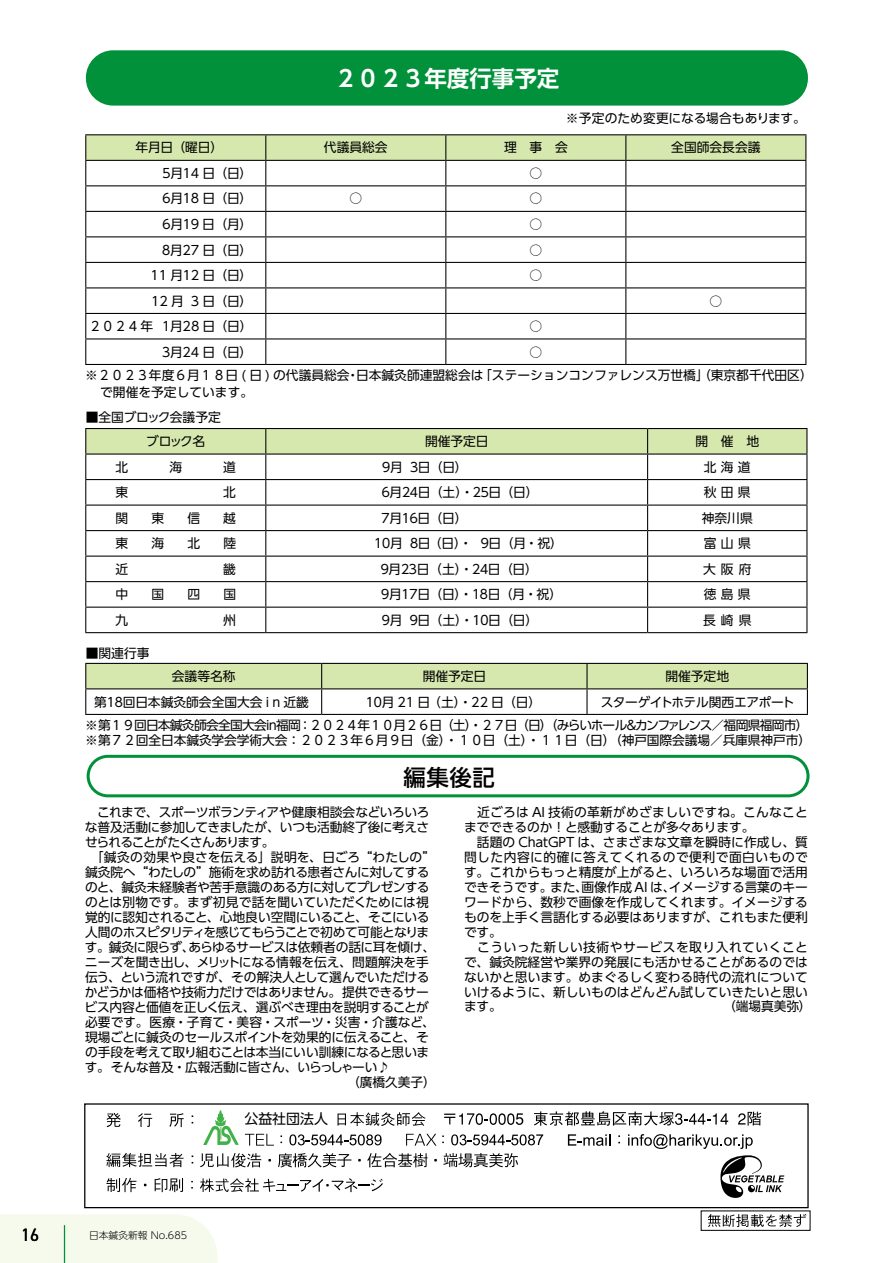
<style>
.page{position:relative;width:893px;height:1263px;background:#fff}
.page>*{position:absolute;margin:0;border:0;box-sizing:border-box;transform-origin:0 0}
.t1{font:700 22.5px "UD Shin Go Pro De";color:#fff}
.t2{font:500 22.5px "UD Shin Go Pro";color:#000}
.t3{font:18px "DIN2014";color:#000}
.t4{font:13.95px "UD Shin Go Pr 6";color:#000}
.t5{font:12.75px/15px "UD Shin Go Pro";letter-spacing:-.01em;color:#000}
.t6{font:12.75px "UD Shin Go Pro";letter-spacing:-.035em;color:#000}
.t7{font:12.75px "UD Shin Go Pro";letter-spacing:-.03em;color:#000}
.t8{font:12.75px/23.9px "UD Shin Go Pro";letter-spacing:-.055em;color:#000}
.t9{font:12.75px "UD Shin Go Pro";letter-spacing:-.04em;color:#000}
.t10{font:12.75px "UD Shin Go Pro";letter-spacing:-.205em;color:#000}
.t11{font:12.75px "UD Shin Go Pro";letter-spacing:-.07em;color:#000}
.t12{font:12.75px "UD Shin Go Pro";letter-spacing:.01em;color:#000}
.t13{font:12.75px "UD Shin Go Pro";letter-spacing:-.08em;color:#000}
.t14{font:300 9.75px "UD Shin Go Pro";color:#000}
</style>
<div class="page">
<div style="left:87px;top:755px;width:722px;height:42px;border:3px solid #00913a;border-radius:20px"></div>
<div style="left:84px;top:1103px;width:725px;height:105px;border:1px solid #000"></div>
<svg style="left:708px;top:1214px;width:98px;height:13px"></svg>
<div style="left:701px;top:1210px;width:109px;height:21px;border:1px solid #000"></div>
<svg style="left:106px;top:1113px;width:15px;height:14px"></svg>
<svg style="left:138px;top:1113px;width:14px;height:14px"></svg>
<svg style="left:169px;top:1113px;width:15px;height:14px"></svg>
<svg style="left:106px;top:1153px;width:77px;height:14px"></svg>
<svg style="left:106px;top:1178px;width:30px;height:14px"></svg>
<svg style="left:155px;top:1178px;width:28px;height:14px"></svg>
<svg style="left:200px;top:1110px;width:584px;height:88px"></svg>
<hr style="left:85px;top:134px;width:181px;height:1px;background:#000">
<hr style="left:266px;top:134px;width:180px;height:1px;background:#000">
<hr style="left:446px;top:134px;width:180px;height:1px;background:#000">
<hr style="left:626px;top:134px;width:180px;height:1px;background:#000">
<svg style="left:85px;top:135px;width:721px;height:229px"></svg>
<hr style="left:85px;top:364px;width:181px;height:1px;background:#000">
<hr style="left:266px;top:364px;width:180px;height:1px;background:#000">
<hr style="left:446px;top:364px;width:180px;height:1px;background:#000">
<hr style="left:626px;top:364px;width:180px;height:1px;background:#000">
<svg style="left:85px;top:428px;width:722px;height:204px"></svg>
<hr style="left:85px;top:632px;width:181px;height:1px;background:#000">
<hr style="left:266px;top:632px;width:382px;height:1px;background:#000">
<hr style="left:648px;top:632px;width:159px;height:1px;background:#000">
<svg style="left:85px;top:663px;width:723px;height:51px"></svg>
<hr style="left:85px;top:714px;width:237px;height:1px;background:#000">
<hr style="left:322px;top:714px;width:265px;height:1px;background:#000">
<hr style="left:587px;top:714px;width:221px;height:1px;background:#000">
<div style="left:86px;top:50px;width:722px;height:56px;background:#00913a"></div>
<div style="left:0;top:1214px;width:218px;height:49px;background:#f6faed"></div>
<h1 class="t1" style="left:334px;top:60px;width:226px">２０２３年度行事予定</h1>
<p class="t5" style="left:566px;top:110px;width:242px">※予定のため変更になる場合もあります。</p>
<p class="t5" style="left:135px;top:140px;width:89px">年月日（曜日）</p>
<p class="t5" style="left:324px;top:140px;width:65px">代議員総会</p>
<p class="t5" style="left:504px;top:140px;width:65px">理　事　会</p>
<p class="t5" style="left:671px;top:140px;width:91px">全国師会長会議</p>
<p class="t5" style="left:160px;top:165px;width:94px">５月１4 日（日）</p>
<p class="t5" style="left:529px;top:165px;width:14px">○</p>
<p class="t5" style="left:160px;top:191px;width:94px">６月１8 日（日）</p>
<p class="t5" style="left:349px;top:191px;width:14px">○</p>
<p class="t5" style="left:529px;top:191px;width:14px">○</p>
<p class="t5" style="left:160px;top:216px;width:94px">６月１9 日（月）</p>
<p class="t5" style="left:529px;top:216px;width:14px">○</p>
<p class="t5" style="left:160px;top:242px;width:94px">８月27 日（日）</p>
<p class="t5" style="left:529px;top:242px;width:14px">○</p>
<p class="t5" style="left:151px;top:267px;width:103px">11 月１2 日（日）</p>
<p class="t5" style="left:529px;top:267px;width:14px">○</p>
<p class="t5" style="left:151px;top:293px;width:103px">12 月 3 日（日）</p>
<p class="t5" style="left:709px;top:293px;width:14px">○</p>
<p class="t5" style="left:89px;top:318px;width:165px">２０２4 年１月28 日（日）</p>
<p class="t5" style="left:529px;top:318px;width:14px">○</p>
<p class="t5" style="left:160px;top:344px;width:94px">３月24 日（日）</p>
<p class="t5" style="left:85px;top:339px;width:729px;line-height:23.9px;text-indent:444px">○<br>※２０２３年度６月１８日 ( 日 ) の代議員総会・日本鍼灸師連盟総会は「ステーションコンファレンス万世橋」（東京都千代田区）</p>
<p class="t5" style="left:100px;top:384px;width:154px">で開催を予定しています。</p>
<p class="t5" style="left:146px;top:404px;width:76px;line-height:24.6px;text-indent:-60px">■全国ブロック会議予定ブロック名</p>
<p class="t5" style="left:425px;top:433px;width:65px">開催予定日</p>
<p class="t5" style="left:695px;top:433px;width:65px">開　催　地</p>
<p class="t5" style="left:116px;top:459px;width:14px">北</p>
<p class="t5" style="left:169px;top:459px;width:14px">海</p>
<p class="t5" style="left:223px;top:459px;width:14px">道</p>
<p class="t5" style="left:380px;top:459px;width:153px">９月３日（日）　　　　　　</p>
<p class="t5" style="left:704px;top:459px;width:48px">北海道</p>
<p class="t5" style="left:116px;top:484px;width:14px">東</p>
<p class="t5" style="left:223px;top:484px;width:14px">北</p>
<p class="t10" style="left:379px;top:482px;width:161px">６月２４日（土）・２５日（日）</p>
<p class="t5" style="left:704px;top:484px;width:48px">秋田県</p>
<p class="t5" style="left:116px;top:510px;width:14px">関</p>
<p class="t5" style="left:151px;top:510px;width:14px">東</p>
<p class="t5" style="left:187px;top:510px;width:14px">信</p>
<p class="t5" style="left:223px;top:510px;width:14px">越</p>
<p class="t5" style="left:379px;top:510px;width:90px">７月１６日（日）</p>
<p class="t5" style="left:702px;top:510px;width:52px">神奈川県</p>
<p class="t5" style="left:116px;top:535px;width:14px">東</p>
<p class="t5" style="left:151px;top:535px;width:14px">海</p>
<p class="t5" style="left:187px;top:535px;width:14px">北</p>
<p class="t5" style="left:223px;top:535px;width:14px">陸</p>
<p class="t5" style="left:372px;top:535px;width:193px">１０月８日（日）・９日（月・祝）</p>
<p class="t5" style="left:704px;top:535px;width:49px">富山県</p>
<p class="t5" style="left:116px;top:561px;width:14px">近</p>
<p class="t5" style="left:223px;top:561px;width:14px">畿</p>
<p class="t10" style="left:378px;top:558px;width:161px">９月２３日（土）・２４日（日）</p>
<p class="t5" style="left:703px;top:561px;width:50px">大阪府</p>
<p class="t5" style="left:116px;top:586px;width:14px">中</p>
<p class="t5" style="left:151px;top:586px;width:14px">国</p>
<p class="t5" style="left:187px;top:586px;width:14px">四</p>
<p class="t5" style="left:223px;top:586px;width:14px">国</p>
<p class="t10" style="left:379px;top:584px;width:185px">９月１７日（日）・１８日（月・祝）</p>
<p class="t5" style="left:704px;top:586px;width:48px">徳島県</p>
<p class="t5" style="left:116px;top:612px;width:14px">九</p>
<p class="t5" style="left:223px;top:612px;width:14px">州</p>
<p class="t5" style="left:380px;top:612px;width:160px">９月９日（土）・１０日（日）</p>
<p class="t5" style="left:703px;top:612px;width:50px">長崎県</p>
<p class="t5" style="left:86px;top:645px;width:65px">■関連行事</p>
<p class="t5" style="left:172px;top:668px;width:65px">会議等名称</p>
<p class="t5" style="left:423px;top:668px;width:65px">開催予定日</p>
<p class="t5" style="left:665px;top:668px;width:65px">開催予定地</p>
<p class="t5" style="left:94px;top:694px;width:216px">第１８回日本鍼灸師会全国大会ｉn 近畿</p>
<p class="t5" style="left:364px;top:694px;width:179px">１０月 21 日（土）・22 日（日）</p>
<p class="t8" style="left:85px;top:689px;width:725px;text-indent:515px">スターゲイトホテル関西エアポート※第１９回日本鍼灸師会全国大会ｉｎ福岡：２０２４年１０月２６日（土）・２７日（日）（みらいホール＆カンファレンス／福岡県福岡市）</p>
<p class="t5" style="left:85px;top:733px;width:727px">※第７２回全日本鍼灸学会学術大会：２０２３年６月９日（金）・１０日（土）・１１日（日）（神戸国際会議場／兵庫県神戸市）</p>
<h1 class="t2" style="left:404px;top:759px;width:93px">編集後記</h1>
<p class="t9" style="left:85px;top:801px;width:346px">　これまで、スポーツボランティアや健康相談会などいろいろ</p>
<p class="t7" style="left:85px;top:816px;width:346px">な普及活動に参加してきましたが、いつも活動終了後に考えさ</p>
<p class="t13" style="left:85px;top:831px;width:191px">せられることがたくさんあります。</p>
<p class="t5" style="left:85px;top:849px;width:352px">　「鍼灸の効果や良さを伝える」説明を、日ごろ“わたしの”</p>
<p class="t6" style="left:85px;top:861px;width:346px">鍼灸院へ“わたしの”施術を求め訪れる患者さんに対してする</p>
<p class="t6" style="left:85px;top:876px;width:346px">のと、鍼灸未経験者や苦手意識のある方に対してプレゼンする</p>
<p class="t12" style="left:85px;top:891px;width:345px">のとは別物です。まず初見で話を聞いていただくためには視</p>
<p class="t7" style="left:85px;top:906px;width:346px">覚的に認知されること、心地良い空間にいること、そこにいる</p>
<p class="t11" style="left:85px;top:921px;width:346px">人間のホスピタリティを感じてもらうことで初めて可能となりま</p>
<p class="t9" style="left:85px;top:936px;width:352px">す。鍼灸に限らず、あらゆるサービスは依頼者の話に耳を傾け、</p>
<p class="t5" style="left:85px;top:954px;width:345px">ニーズを聞き出し、メリットになる情報を伝え、問題解決を手</p>
<p class="t5" style="left:85px;top:969px;width:346px">伝う、という流れですが、その解決人として選んでいただける</p>
<p class="t6" style="left:85px;top:981px;width:346px">かどうかは価格や技術力だけではありません。提供できるサー</p>
<p class="t5" style="left:84px;top:999px;width:346px">ビス内容と価値を正しく伝え、選ぶべき理由を説明することが</p>
<p class="t5" style="left:85px;top:1014px;width:351px">必要です。医療・子育て・美容・スポーツ・災害・介護など、</p>
<p class="t5" style="left:85px;top:1029px;width:345px">現場ごとに鍼灸のセールスポイントを効果的に伝えること、そ</p>
<p class="t6" style="left:85px;top:1041px;width:346px">の手段を考えて取り組むことは本当にいい訓練になると思いま</p>
<p class="t7" style="left:85px;top:1056px;width:307px">す。そんな普及・広報活動に皆さん、いらっしゃーい♪</p>
<p class="t5" style="left:347px;top:1074px;width:90px">（廣橋久美子）</p>
<p class="t5" style="left:464px;top:804px;width:345px">　近ごろは AI 技術の革新がめざましいですね。こんなことまでできるのか！と感動することが多々あります。<br>　話題の ChatGPT は、さまざまな文章を瞬時に作成し、質問した内容に的確に答えてくれるので便利で面白いものです。これからもっと精度が上がると、いろいろな場面で活用できそうです。また、画像作成 AI は、イメージする言葉のキーワードから、数秒で画像を作成してくれます。イメージするものを上手く言語化する必要はありますが、これもまた便利です。<br>　こういった新しい技術やサービスを取り入れていくことで、鍼灸院経営や業界の発展にも活かせることがあるのではないかと思います。めまぐるしく変わる時代の流れについていけるように、新しいものはどんどん試していきたいと思い</p>
<h2 class="t3" style="left:21px;top:1224px;width:19px">16</h2>
<p class="t14" style="left:89px;top:1228px;width:99px">日本鍼灸新報 No.685</p>
<p class="t4" style="left:244px;top:1108px;width:85px">公益社団法人</p>
</div>
